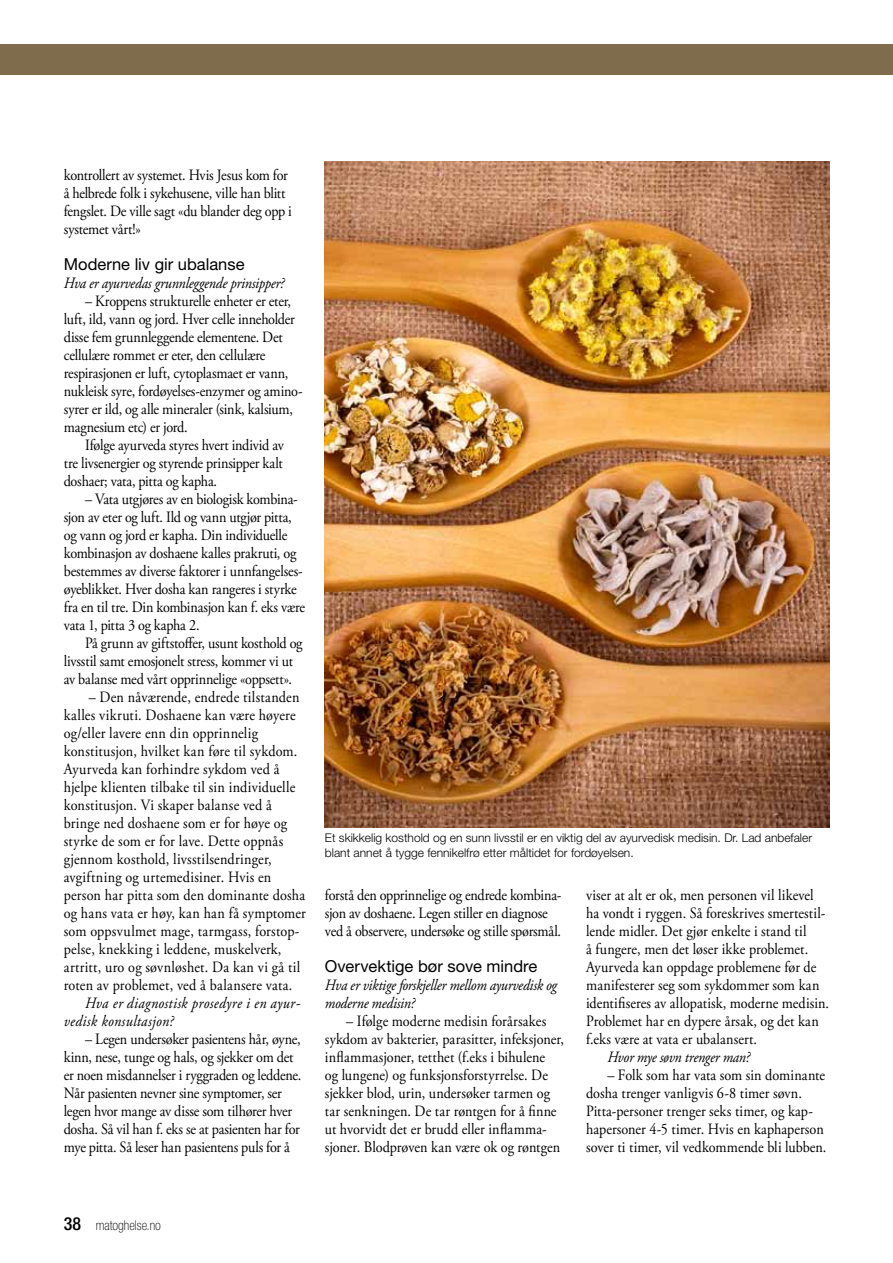
<style>
.page{position:relative;width:893px;height:1263px;background:#fff}
.page>*{position:absolute;margin:0;border:0;box-sizing:border-box;transform-origin:0 0}
.t1{font:16.5px "Helvetica Neue";color:#000}
.t2{font:15.75px/18px "Adobe Garamond Pro";color:#000;scale:.9 1}
.t3{font:15.75px/18px "Adobe Garamond Pro";letter-spacing:-.02em;color:#000;scale:.9 1}
.t4{font:italic 15.75px/18px "Adobe Garamond Pro";letter-spacing:-.01em;color:#000;scale:.9 1}
.t5{font:italic 15.75px/18px "Adobe Garamond Pro";letter-spacing:.025em;color:#000;scale:.9 1}
.t6{font:100 condensed 13.5px "Helvetica Neue";color:#000}
.t7{font:300 12px/14.4px "Helvetica Neue";color:#000}
.s1{font-weight:500;font-size:18px}
</style>
<div class="page">
<div style="left:0;top:44px;width:893px;height:30px;background:#7f6c4d"></div>
<img style="left:325px;top:162px;width:504px;height:665px">
<p class="t2" style="left:64px;top:167px;width:255px">kontrollert av systemet. Hvis Jesus kom for å helbrede folk i sykehusene, ville han blitt fengslet. De ville sagt «du blander deg opp i systemet vårt!»</p>
<p class="t1" style="left:64px;top:254px;width:182px">Moderne liv gir ubalanse</p>
<p class="t4" style="left:64px;top:274px;width:247px">Hva er ayurvedas grunnleggende prinsipper?</p>
<p class="t3" style="left:64px;top:293px;width:267px;text-indent:21px">– Kroppens strukturelle enheter er eter, luft, ild, vann og jord. Hver celle inneholder disse fem grunnleggende elementene. Det cellulære rommet er eter, den cellulære respirasjonen er luft, cytoplasmaet er vann, nukleisk syre, fordøyelses-enzymer og amino&shy;syrer er ild, og alle mineraler (sink, kalsium, magnesium etc) er jord.</p>
<p class="t2" style="left:64px;top:437px;width:246px;text-align:justify;text-indent:21px">Ifølge ayurveda styres hvert individ av tre livsenergier og styrende prinsipper kalt doshaer; vata, pitta og kapha.</p>
<p class="t2" style="left:64px;top:491px;width:270px;text-indent:21px">– Vata utgjøres av en biologisk kombina&shy;sjon av eter og luft. Ild og vann utgjør pitta, og vann og jord er kapha. Din individuelle kombinasjon av doshaene kalles prakruti, og bestemmes av diverse faktorer i unnfangelses&shy;øyeblikket. Hver dosha kan rangeres i styrke fra en til tre. Din kombinasjon kan f. eks være vata 1, pitta 3 og kapha 2.</p>
<p class="t2" style="left:64px;top:635px;width:267px;text-indent:21px">På grunn av giftstoffer, usunt kosthold og livsstil samt emosjonelt stress, kommer vi ut av balanse med vårt opprinnelige «oppsett».</p>
<p class="t2" style="left:64px;top:689px;width:270px;text-indent:25px">– Den nåværende, endrede tilstanden kalles vikruti. Doshaene kan være høyere og/eller lavere enn din opprinnelig konstitusjon, hvilket kan føre til sykdom.<br>Ayurveda kan forhindre sykdom ved å hjelpe klienten tilbake til sin individuelle konstitusjon. Vi skaper balanse ved å bringe ned doshaene som er for høye og styrke de som er for lave. Dette oppnås gjennom kosthold, livsstilsendringer, avgiftning og urtemedisiner. Hvis en person har pitta som den dominante dosha og hans vata er høy, kan han få symptomer som oppsvulmet mage, tarmgass, forstop&shy;pelse, knekking i leddene, muskelverk, artritt, uro og søvnløshet. Da kan vi gå til roten av problemet, ved å balansere vata.</p>
<p class="t5" style="left:64px;top:995px;width:264px;text-indent:21px">Hva er diagnostisk prosedyre i en ayur&shy;vedisk konsultasjon?</p>
<p class="t2" style="left:64px;top:1031px;width:265px;text-indent:21px">– Legen undersøker pasientens hår, øyne, kinn, nese, tunge og hals, og sjekker om det er noen misdannelser i ryggraden og leddene.<br>Når pasienten nevner sine symptomer, ser legen hvor mange av disse som tilhører hver dosha. Så vil han f. eks se at pasienten har for mye pitta. Så leser han pasientens puls for å</p>
<p class="t7" style="left:325px;top:830px;width:489px">Et skikkelig kosthold og en sunn livsstil er en viktig del av ayurvedisk medisin. Dr. Lad anbefaler blant annet å tygge fennikelfrø etter måltidet for fordøyelsen.</p>
<p class="t2" style="left:325px;top:887px;width:264px">forstå den opprinnelige og endrede kombina&shy;sjon av doshaene. Legen stiller en diagnose ved å observere, undersøke og stille spørsmål.</p>
<p class="t1" style="left:325px;top:956px;width:214px">Overvektige bør sove mindre</p>
<p class="t4" style="left:325px;top:976px;width:259px">Hva er viktige forskjeller mellom ayurvedisk og moderne medisin?</p>
<p class="t2" style="left:325px;top:1013px;width:267px;text-indent:21px">– Ifølge moderne medisin forårsakes sykdom av bakterier, parasitter, infeksjoner, inflammasjoner, tetthet (f.eks i bihulene<br>og lungene) og funksjonsforstyrrelse. De sjekker blod, urin, undersøker tarmen og tar senkningen. De tar røntgen for å finne ut hvorvidt det er brudd eller inflamma&shy;sjoner. Blodprøven kan være ok og røntgen</p>
<p class="t2" style="left:586px;top:887px;width:272px">viser at alt er ok, men personen vil likevel ha vondt i ryggen. Så foreskrives smertestil&shy;lende midler. Det gjør enkelte i stand til<br>å fungere, men det løser ikke problemet.<br>Ayurveda kan oppdage problemene før de manifesterer seg som sykdommer som kan identifiseres av allopatisk, moderne medisin.<br>Problemet har en dypere årsak, og det kan f.eks være at vata er ubalansert.</p>
<p class="t4" style="left:607px;top:1048px;width:160px">Hvor mye søvn trenger man?</p>
<p class="t2" style="left:586px;top:1067px;width:269px;text-indent:21px">– Folk som har vata som sin dominante dosha trenger vanligvis 6-8 timer søvn.<br>Pitta-personer trenger seks timer, og kap&shy;hapersoner 4-5 timer. Hvis en kaphaperson sover ti timer, vil vedkommende bli lubben.</p>
<p class="t6" style="left:64px;top:1217px;width:99px"><span class="s1">38</span> matoghelse.no</p>
</div>
